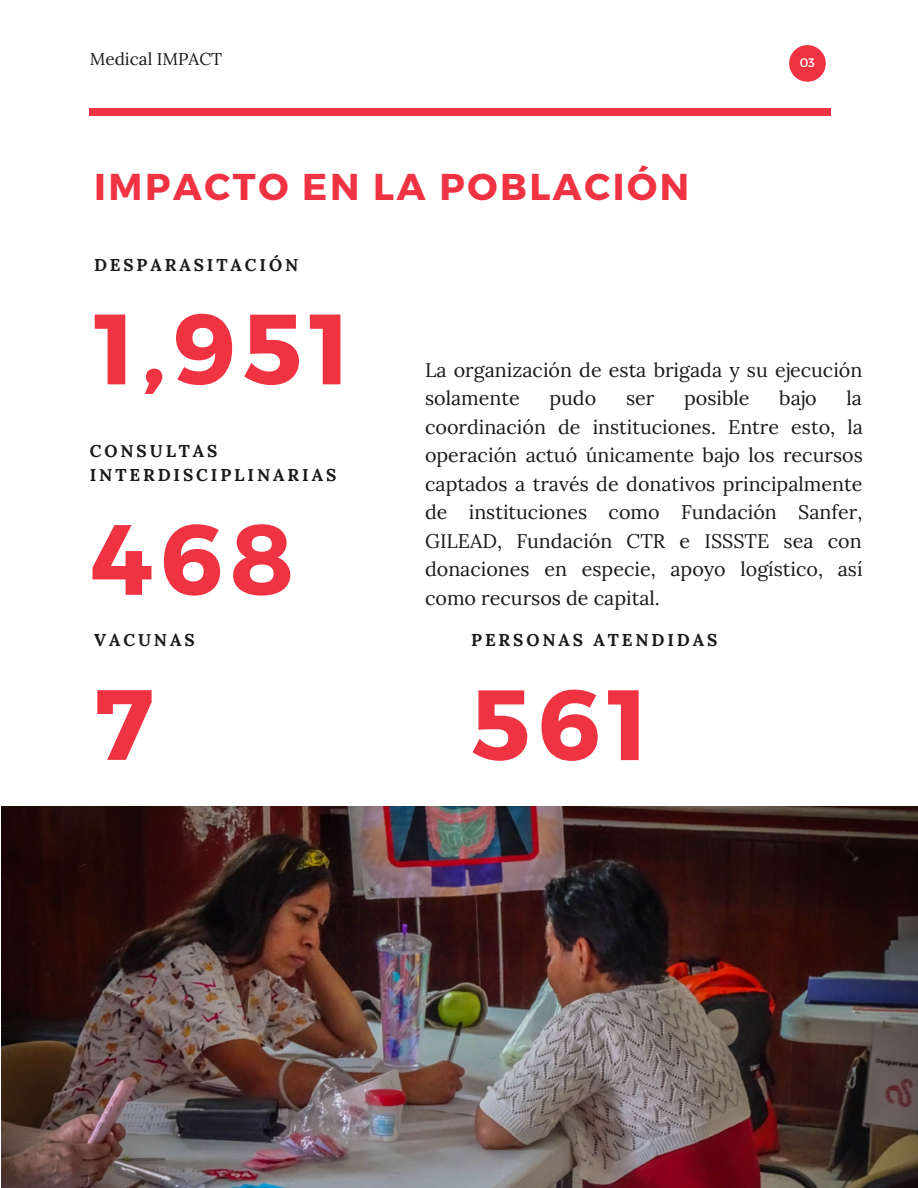
<style>
.page{position:relative;width:918px;height:1188px;background:#fff}
.page>*{position:absolute;margin:0;border:0;box-sizing:border-box;transform-origin:0 0}
.t1{font:700 99.6px "Montserrat";letter-spacing:.07em;color:#ef3342}
.t2{font:700 37.35px "Montserrat";letter-spacing:.07em;color:#ef3342}
.t3{font:19.65px/28.5px "Lora";color:#191919}
.t4{font:700 17.1px/24.3px "Lora";letter-spacing:.17em;color:#191919}
.t5{font:17.1px "Lora";color:#191919}
.t6{font:12.45px "Montserrat";color:#fff}
</style>
<div class="page">
<div style="left:89px;top:108px;width:741px;height:8px;background:#ef3342"></div>
<svg style="left:789px;top:45px;width:37px;height:37px"></svg>
<img style="left:1px;top:806px;width:917px;height:382px">
<p class="t5" style="left:90px;top:48px;width:134px">Medical IMPACT</p>
<p class="t6" style="left:800px;top:55px;width:17px">03</p>
<p class="t2" style="left:94px;top:162px;width:597px">IMPACTO EN LA POBLACIÓN</p>
<p class="t4" style="left:94px;top:252px;width:206px">DESPARASITACIÓN</p>
<p class="t1" style="left:94px;top:284px;width:258px">1,951</p>
<p class="t4" style="left:90px;top:438px;width:248px">CONSULTAS<br>INTERDISCIPLINARIAS</p>
<p class="t1" style="left:90px;top:495px;width:205px">468</p>
<p class="t4" style="left:94px;top:628px;width:102px">VACUNAS</p>
<p class="t1" style="left:94px;top:660px;width:61px">7</p>
<p class="t3" style="left:425px;top:355px;width:439px">La organización de esta brigada y su ejecución solamente</p>
<p class="t3" style="left:425px;top:384px;width:439px;text-align:justify;text-indent:421px">la coordinación de instituciones. Entre esto, la operación actuó únicamente bajo los recursos captados a través de donativos principalmente de instituciones como Fundación Sanfer, GILEAD, Fundación CTR e ISSSTE sea con donaciones en especie, apoyo logístico, así como recursos de capital.</p>
<p class="t3" style="left:549px;top:384px;width:48px">pudo</p>
<p class="t3" style="left:626px;top:384px;width:30px">ser</p>
<p class="t3" style="left:684px;top:384px;width:67px">posible</p>
<p class="t3" style="left:779px;top:384px;width:39px">bajo</p>
<p class="t4" style="left:471px;top:628px;width:248px">PERSONAS ATENDIDAS</p>
<p class="t1" style="left:471px;top:660px;width:179px">561</p>
</div>
